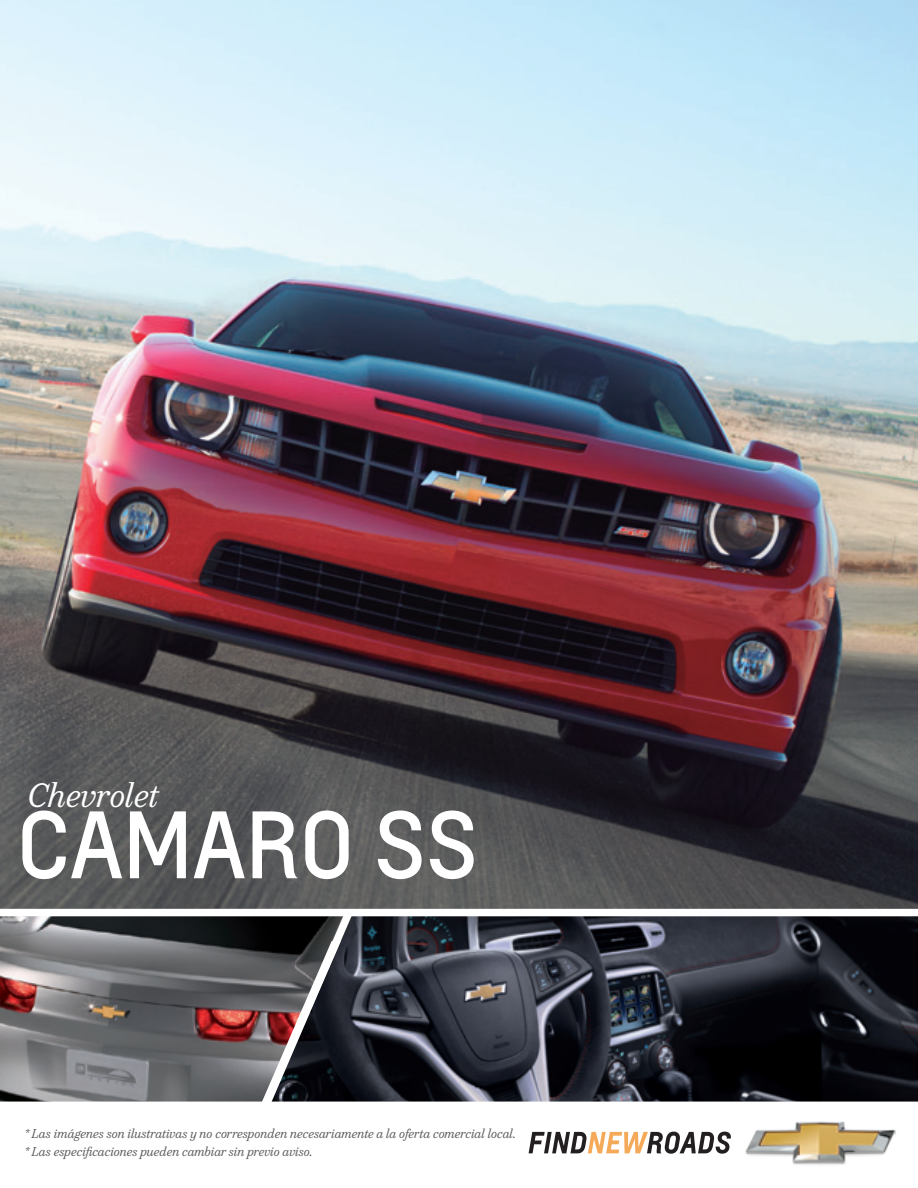
<style>
.page{position:relative;width:918px;height:1188px;background:#fff}
.page>*{position:absolute;margin:0;border:0;box-sizing:border-box;transform-origin:0 0}
.t1{font:89.1px "Louis";color:#fff}
.t2{font:italic 31.5px "Durant";letter-spacing:-.01em;color:#fff}
.t3{font:italic 12px/18.1px "Durant";letter-spacing:-.005em;color:#57585a}
</style>
<div class="page">
<img style="left:793px;top:1163px;width:52px;height:2px">
<img style="left:745px;top:1121px;width:151px;height:42px">
<svg style="left:529px;top:1132px;width:202px;height:22px"></svg>
<img style="left:0;top:0;width:918px;height:909px">
<img style="left:0;top:916px;width:253px;height:186px">
<img style="left:359px;top:916px;width:559px;height:186px">
<svg style="left:253px;top:903px;width:106px;height:199px;background:#4d4a4f"></svg>
<h2 class="t2" style="left:26px;top:775px;width:133px">Chevrolet</h2>
<h1 class="t1" style="left:17px;top:787px;width:463px">CAMARO SS</h1>
<p class="t3" style="left:24px;top:1124px;width:493px">* Las imágenes son ilustrativas y no corresponden necesariamente a la oferta comercial local. * Las especificaciones pueden cambiar sin previo aviso.</p>
</div>
